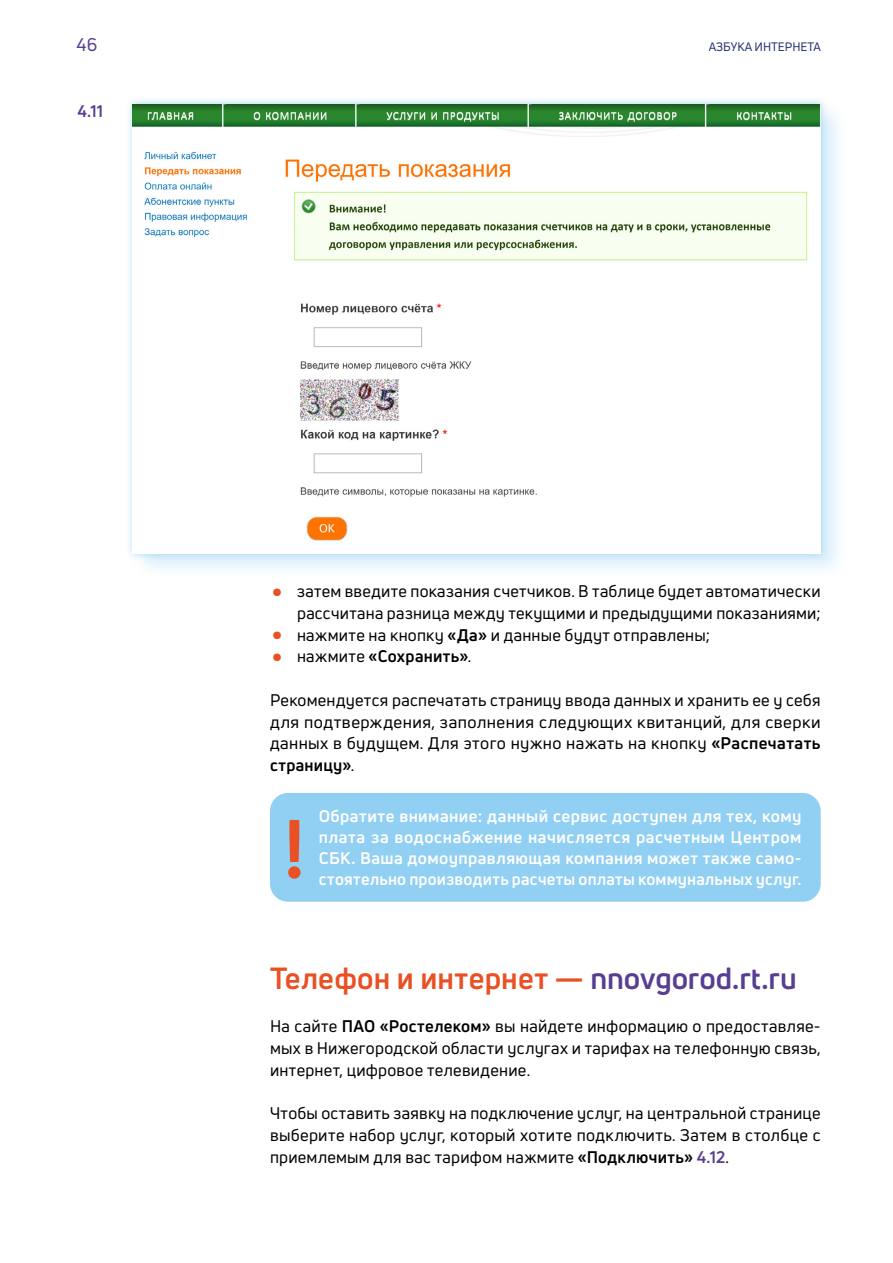
<style>
.page{position:relative;width:893px;height:1263px;background:#fff}
.page>*{position:absolute;margin:0;border:0;box-sizing:border-box;transform-origin:0 0}
.t1{font:700 81px "Uni Neue";color:#e95124}
.t2{font:700 30px "Uni Neue";letter-spacing:.005em;color:#e95124}
.t3{font:18px "Uni Neue";color:#573e91}
.t4{font:16.5px/21.8px "Uni Neue";letter-spacing:.02em;color:#000;text-align:justify}
.t5{font:700 16.5px/21px "Uni Neue";letter-spacing:.02em;color:#fff;text-align:justify}
.t6{font:700 16.5px "Uni Neue";letter-spacing:.02em;color:#000}
.t7{font:700 16.5px "Uni Neue";color:#573e91}
.t8{font:12px "Uni Neue";color:#243072}
.s1{font-size:39px;color:#e95124}
.s2{font-weight:700}
.s3{font-weight:400;font-size:39px;color:#e95124}
.s4{font-weight:400}
.s5{color:#573e91}
.s6{font-weight:700;color:#573e91}
</style>
<div class="page">
<div style="left:132px;top:101px;width:716px;height:478px;background:#91cff3;opacity:.35"></div>
<div style="left:125px;top:97px;width:703px;height:465px;background:#91cff3;opacity:.75"></div>
<img style="left:133px;top:104px;width:688px;height:450px">
<div style="left:270px;top:793px;width:551px;height:109px;background:#91cff3;border-radius:18px"></div>
<p class="t3" style="left:77px;top:33px;width:22px">46</p>
<p class="t8" style="left:709px;top:39px;width:114px">АЗБУКА ИНТЕРНЕТА</p>
<p class="t7" style="left:78px;top:100px;width:27px">4.11</p>
<p class="t4" style="left:270px;top:580px;width:552px;text-align:right"><span class="s1">•</span> затем введите показания счетчиков. В таблице будет автоматически рассчитана разница между текущими и предыдущими показаниями;</p>
<p class="t4" style="left:270px;top:624px;width:442px"><span class="s1">•</span> нажмите на кнопку <span class="s2">«Да»</span> и данные будут отправлены;</p>
<p class="t6" style="left:270px;top:646px;width:203px"><span class="s3">•</span> <span class="s4">нажмите</span> «Сохранить»<span class="s4">.</span></p>
<p class="t4" style="left:270px;top:689px;width:552px">Рекомендуется распечатать страницу ввода данных и хранить ее у себя для подтверждения, заполнения следующих квитанций, для сверки данных в будущем. Для этого нужно нажать на кнопку <span class="s2">«Распечатать страницу»</span>.</p>
<h1 class="t1" style="left:283px;top:798px;width:23px">!</h1>
<p class="t5" style="left:319px;top:805px;width:484px">Обратите внимание: данный сервис доступен для тех, кому плата за водоснабжение начисляется расчетным Центром СБК. Ваша домоуправляющая компания может также само-</p>
<p class="t5" style="left:319px;top:868px;width:484px">стоятельно производить расчеты оплаты коммунальных услуг.</p>
<h2 class="t2" style="left:270px;top:959px;width:528px">Телефон и интернет — <span class="s5">nnovgorod.rt.ru</span></h2>
<p class="t4" style="left:270px;top:1015px;width:552px">На сайте <span class="s2">ПАО «Ростелеком»</span> вы найдете информацию о предоставляе&shy;мых в Нижегородской области услугах и тарифах на телефонную связь, интернет, цифровое телевидение.</p>
<p class="t4" style="left:270px;top:1102px;width:552px">Чтобы оставить заявку на подключение услуг, на центральной странице выберите набор услуг, который хотите подключить. Затем в столбце с приемлемым для вас тарифом нажмите <span class="s2">«Подключить»</span> <span class="s6">4.12</span>.</p>
</div>
